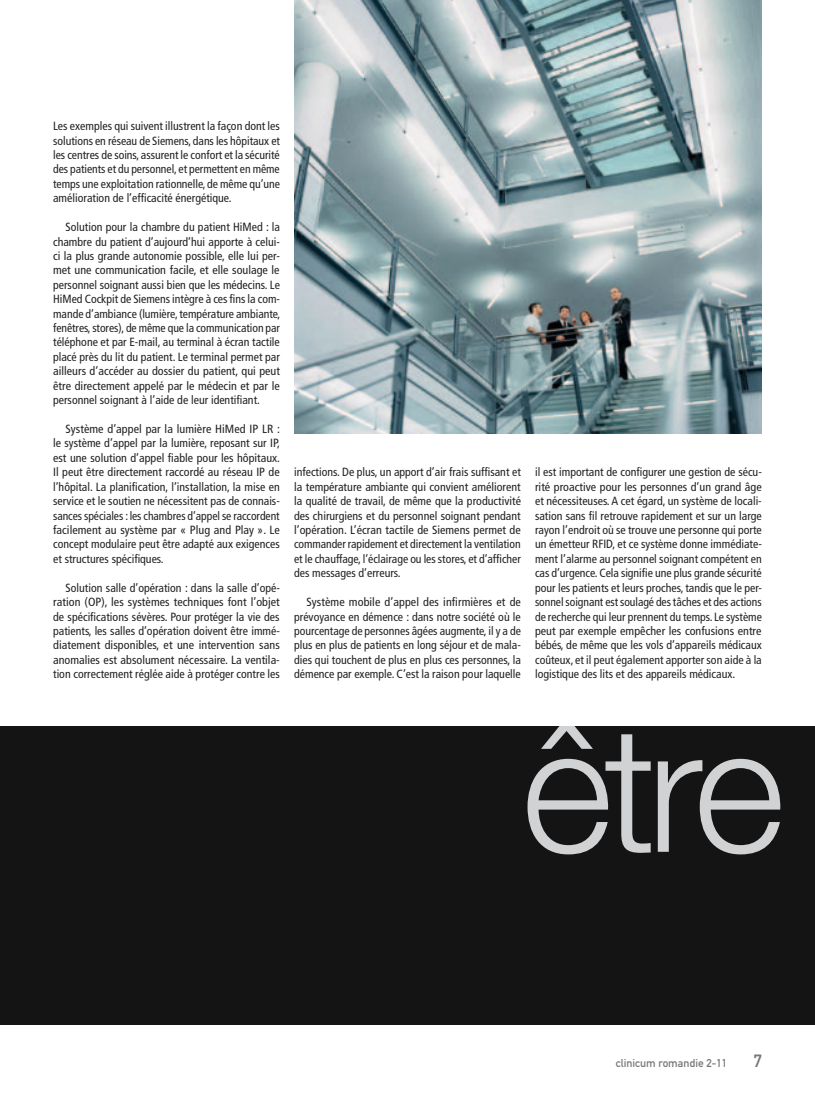
<style>
.page{position:relative;width:815px;height:1099px;background:#fff}
.page>*{position:absolute;margin:0;border:0;box-sizing:border-box;transform-origin:0 0}
.t1{font:17.5px "DIN Mittelschrift Std";color:#76787b}
.t2{font:condensed 11.88px/14.4px "Frutiger LT Std";color:#231f20;text-align:justify}
.t3{font:11.25px "DIN Mittelschrift Std";color:#76787b}
</style>
<div class="page">
<img style="left:294px;top:0;width:468px;height:433px">
<div style="left:0;top:726px;width:815px;height:298px;background:#141414"></div>
<svg style="left:528px;top:726px;width:123px;height:128px;background:#535354"></svg>
<svg style="left:658px;top:758px;width:123px;height:96px;background:#59595a"></svg>
<p class="t2" style="left:53px;top:119px;width:228px">Les exemples qui suivent illustrent la façon dont les solutions en réseau de Siemens, dans les hôpitaux et les centres de soins, assurent le confort et la sécurité des patients et du personnel, et permettent en même temps une exploitation rationnelle, de même qu’une amélioration de l’efficacité énergétique.</p>
<p class="t2" style="left:53px;top:220px;width:229px;text-indent:12px">Solution pour la chambre du patient HiMed : la chambre du patient d’aujourd’hui apporte à celui&shy;ci la plus grande autonomie possible, elle lui per&shy;met une communication facile, et elle soulage le personnel soignant aussi bien que les médecins. Le HiMed Cockpit de Siemens intègre à ces fins la com&shy;mande d’ambiance (lumière, température ambiante, fenêtres, stores), de même que la communication par téléphone et par E-mail, au terminal à écran tactile placé près du lit du patient. Le terminal permet par ailleurs d’accéder au dossier du patient, qui peut être directement appelé par le médecin et par le personnel soignant à l’aide de leur identifiant.</p>
<p class="t2" style="left:53px;top:422px;width:229px;text-indent:12px">Système d’appel par la lumière HiMed IP LR : le système d’appel par la lumière, reposant sur IP, est une solution d’appel fiable pour les hôpitaux.<br>Il peut être directement raccordé au réseau IP de l’hôpital. La planification, l’installation, la mise en service et le soutien ne nécessitent pas de connais&shy;sances spéciales : les chambres d’appel se raccordent facilement au système par « Plug and Play ». Le concept modulaire peut être adapté aux exigences et structures spécifiques.</p>
<p class="t2" style="left:53px;top:580px;width:228px;text-indent:12px">Solution salle d’opération : dans la salle d’opé&shy;ration (OP), les systèmes techniques font l’objet de spécifications sévères. Pour protéger la vie des patients, les salles d’opération doivent être immé&shy;diatement disponibles, et une intervention sans anomalies est absolument nécessaire. La ventila&shy;tion correctement réglée aide à protéger contre les</p>
<p class="t2" style="left:294px;top:465px;width:228px">infections. De plus, un apport d’air frais suffisant et la température ambiante qui convient améliorent la qualité de travail, de même que la productivité des chirurgiens et du personnel soignant pendant l’opération. L’écran tactile de Siemens permet de commander rapidement et directement la ventilation et le chauffage, l’éclairage ou les stores, et d’afficher des messages d’erreurs.</p>
<p class="t2" style="left:294px;top:595px;width:228px;text-indent:12px">Système mobile d’appel des infirmières et de prévoyance en démence : dans notre société où le pourcentage de personnes âgées augmente, il y a de plus en plus de patients en long séjour et de mala&shy;dies qui touchent de plus en plus ces personnes, la démence par exemple. C’est la raison pour laquelle</p>
<p class="t2" style="left:535px;top:465px;width:228px">il est important de configurer une gestion de sécu&shy;rité proactive pour les personnes d’un grand âge et nécessiteuses. A cet égard, un système de locali&shy;sation sans fil retrouve rapidement et sur un large rayon l’endroit où se trouve une personne qui porte un émetteur RFID, et ce système donne immédiate&shy;ment l’alarme au personnel soignant compétent en cas d’urgence. Cela signifie une plus grande sécurité pour les patients et leurs proches, tandis que le per&shy;sonnel soignant est soulagé des tâches et des actions de recherche qui leur prennent du temps. Le système peut par exemple empêcher les confusions entre bébés, de même que les vols d’appareils médicaux coûteux, et il peut également apporter son aide à la logistique des lits et des appareils médicaux.</p>
<p class="t3" style="left:616px;top:1056px;width:113px">clinicum romandie 2-11</p>
<h1 class="t1" style="left:753px;top:1050px;width:10px">7</h1>
</div>
